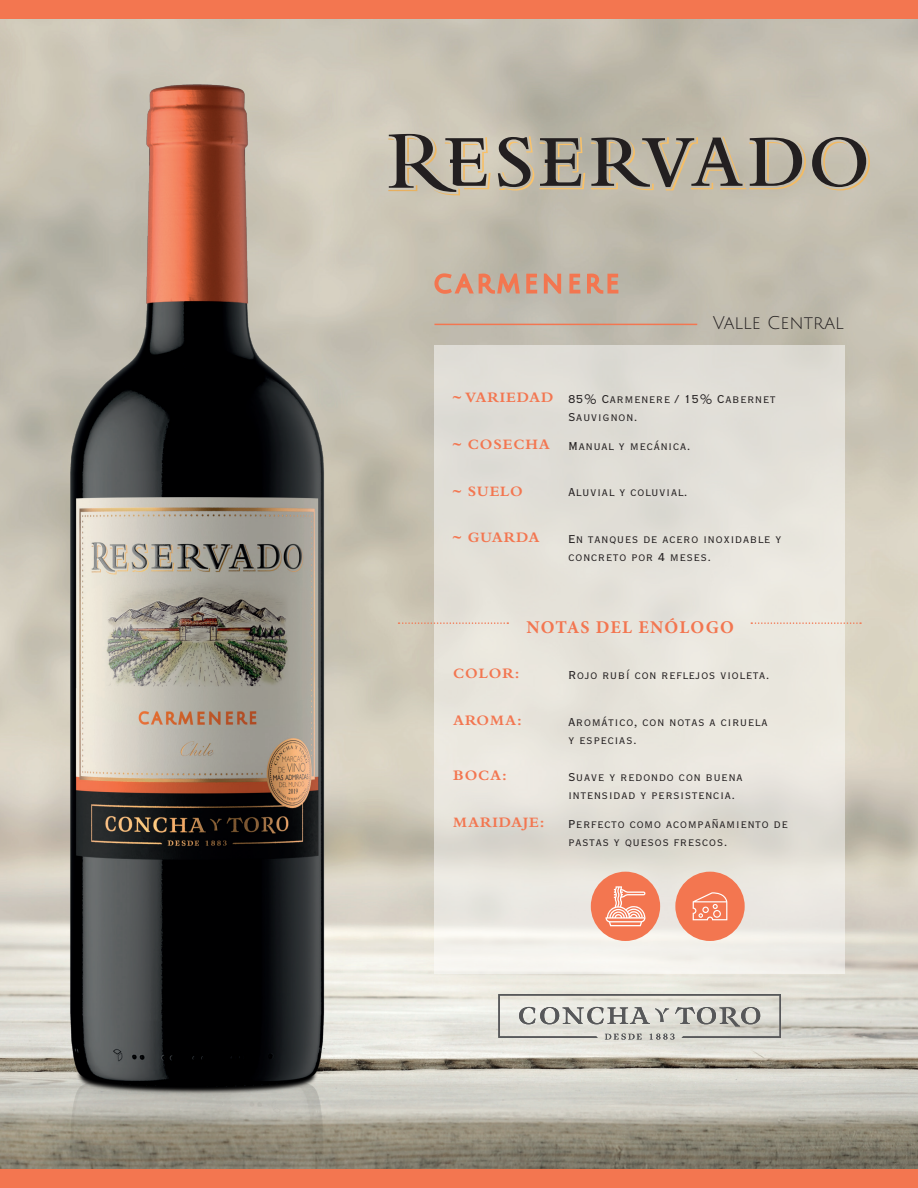
<style>
.page{position:relative;width:918px;height:1188px;background:#fff}
.page>*{position:absolute;margin:0;border:0;box-sizing:border-box;transform-origin:0 0}
.t1{font:700 18px "Minion Pro";letter-spacing:.06em;color:#f37650}
.t2{font:18px "Julius Sans One";color:#231f20}
.t3{font:15px/18px "Copperplate Gothic Std 29 BC";letter-spacing:.025em;color:#231f20}
.t4{font:700 15px "Bembo Std";letter-spacing:.06em;color:#f37650}
.s1{font-family:"Bembo Std";font-weight:700;color:#f37650}
</style>
<div class="page">
<img style="left:0;top:19px;width:918px;height:1150px">
<svg style="left:434px;top:346px;width:411px;height:628px;background:#e5e2db"></svg>
<hr style="left:434px;top:324px;width:263px;height:1px;background:#f37650">
<svg style="left:498px;top:994px;width:283px;height:46px;background:#c7c6c0"></svg>
<svg style="left:388px;top:134px;width:482px;height:58px;background:#9c9485"></svg>
<div style="left:675px;top:872px;width:70px;height:69px;background:#f37650;border-radius:50%"></div>
<div style="left:591px;top:872px;width:69px;height:69px;background:#f37650;border-radius:50%"></div>
<svg style="left:606px;top:886px;width:39px;height:40px"></svg>
<svg style="left:693px;top:892px;width:34px;height:28px"></svg>
<img style="left:33px;top:42px;width:328px;height:1127px">
<svg style="left:751px;top:622px;width:110px;height:2px"></svg>
<svg style="left:399px;top:622px;width:109px;height:2px"></svg>
<div style="left:0;top:0;width:918px;height:19px;background:#f37650"></div>
<div style="left:0;top:1169px;width:918px;height:19px;background:#f37650"></div>
<svg style="left:434px;top:273px;width:86px;height:21px;background:#d39c85"></svg>
<svg style="left:526px;top:274px;width:11px;height:20px"></svg>
<svg style="left:544px;top:274px;width:17px;height:20px"></svg>
<svg style="left:569px;top:274px;width:11px;height:20px"></svg>
<svg style="left:587px;top:274px;width:31px;height:20px"></svg>
<p class="t2" style="left:713px;top:313px;width:132px">Valle Central</p>
<p class="t3" style="left:568px;top:390px;width:209px;text-indent:-115px"><span class="s1">~ VARIEDAD</span> 85% Carmenere / 15% Cabernet<br>Sauvignon.</p>
<p class="t3" style="left:453px;top:437px;width:239px"><span class="s1">~ COSECHA</span> Manual y mecánica.</p>
<p class="t4" style="left:453px;top:482px;width:71px">~ SUELO</p>
<p class="t3" style="left:568px;top:484px;width:121px">Aluvial y coluvial.</p>
<p class="t4" style="left:453px;top:529px;width:88px">~ GUARDA</p>
<p class="t3" style="left:568px;top:530px;width:215px">En tanques de acero inoxidable y concreto por 4 meses.</p>
<p class="t1" style="left:526px;top:614px;width:209px">NOTAS DEL ENÓLOGO</p>
<p class="t4" style="left:453px;top:665px;width:68px">COLOR:</p>
<p class="t3" style="left:568px;top:666px;width:203px">Rojo rubí con reflejos violeta.</p>
<p class="t4" style="left:453px;top:712px;width:70px">AROMA:</p>
<p class="t3" style="left:568px;top:713px;width:201px">Aromático, con notas a ciruela y especias.</p>
<p class="t4" style="left:453px;top:767px;width:55px">BOCA:</p>
<p class="t3" style="left:568px;top:768px;width:176px">Suave y redondo con buena intensidad y persistencia.</p>
<p class="t4" style="left:453px;top:814px;width:93px">MARIDAJE:</p>
<p class="t3" style="left:568px;top:815px;width:221px">Perfecto como acompañamiento de pastas y quesos frescos.</p>
</div>
